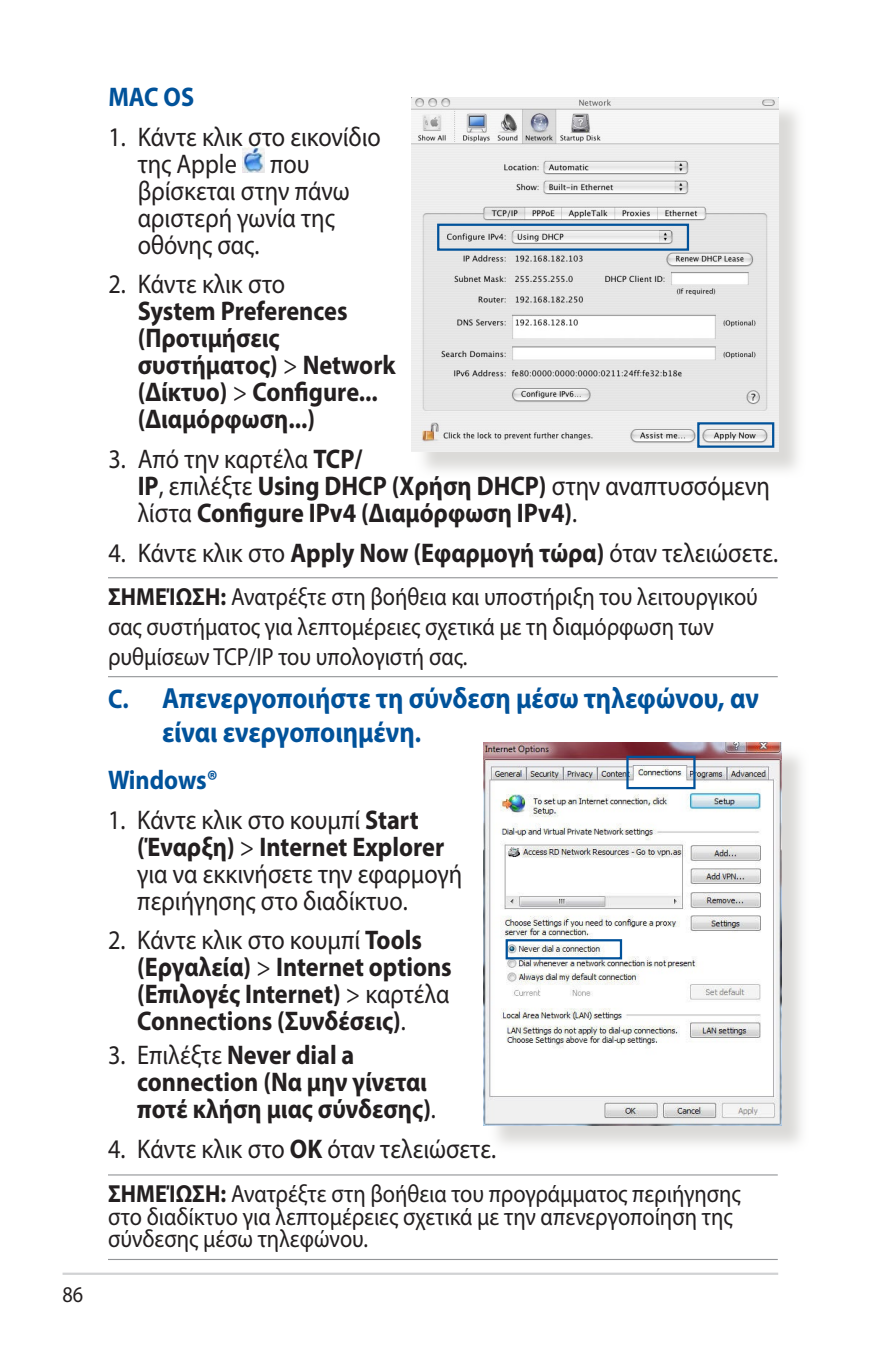
<style>
.page{position:relative;width:893px;height:1346px;background:#fff}
.page>*{position:absolute;margin:0;border:0;box-sizing:border-box;transform-origin:0 0}
.WL_Header_3{font:700 29.25px/33.8px "Myriad Pro";color:#01529a;scale:.9 1}
.WL_Body_Text_-_List{font:700 27px/27px "Myriad Pro";color:#231f20;scale:.9 1}
.WL_Body_Text_-_List-2{font:27px/27px "Myriad Pro";color:#231f20;scale:.9 1}
.WL_Header_3-2{font:700 27px "Myriad Pro";letter-spacing:-.005em;color:#01529a;scale:.9 1}
.WL_Message{font:24.75px/29.7px "Myriad Pro";color:#231f20;scale:.9 1}
.t1{font:22.5px "Myriad Pro";color:#231f20;scale:.9 1}
.s1{font-weight:400}
.s2{font-weight:700}
.s3{font-size:27px}
</style>
<div class="page">
<hr style="left:63px;top:1272px;width:715px;height:3px;background:#d1d2d4">
<img style="left:242px;top:147px;width:23px;height:26px">
<hr style="left:108px;top:577px;width:670px;height:1px;background:#939598">
<hr style="left:108px;top:676px;width:670px;height:1px;background:#939598">
<hr style="left:108px;top:1174px;width:670px;height:1px;background:#939598">
<hr style="left:108px;top:1259px;width:670px;height:1px;background:#939598">
<div style="left:415px;top:101px;width:391px;height:378px;background:#cfcecb;opacity:.75"></div>
<img style="left:412px;top:98px;width:366px;height:354px">
<div style="left:437px;top:224px;width:252px;height:27px;border:2px solid #01529a"></div>
<div style="left:697px;top:422px;width:77px;height:26px;border:2px solid #01529a"></div>
<div style="left:487px;top:746px;width:323px;height:407px;background:#cfcecb;opacity:.75"></div>
<img style="left:484px;top:742px;width:297px;height:383px">
<div style="left:506px;top:939px;width:116px;height:20px;border:2px solid #01529a"></div>
<div style="left:626px;top:756px;width:70px;height:33px;border:2px solid #01529a"></div>
<p class="t1" style="left:63px;top:1281px;width:25px">86</p>
<p class="WL_Header_3-2" style="left:108px;top:79px;width:97px">MAC OS</p>
<p class="WL_Body_Text_-_List-2" style="left:138px;top:123px;width:272px;text-indent:-29px">1. Κάντε κλικ στο εικονίδιο της Apple που βρίσκεται στην πάνω αριστερή γωνία της οθόνης σας.</p>
<p class="WL_Body_Text_-_List" style="left:138px;top:270px;width:288px;text-indent:-29px"><span class="s1">2. Κάντε κλικ στο<br></span>System Preferences (Προτιμήσεις συστήματος) <span class="s1">&gt;</span> Network (Δίκτυο) <span class="s1">&gt;</span> Configure... (Διαμόρφωση...)</p>
<p class="WL_Body_Text_-_List" style="left:138px;top:445px;width:704px;text-indent:-29px"><span class="s1">3. Από την καρτέλα</span> TCP/<br>IP<span class="s1">, επιλέξτε</span> Using DHCP (Χρήση DHCP) <span class="s1">στην αναπτυσσόμενη λίστα</span> Configure IPv4 (Διαμόρφωση IPv4)<span class="s1">.</span></p>
<p class="WL_Body_Text_-_List-2" style="left:108px;top:539px;width:746px">4. Κάντε κλικ στο <span class="s2">Apply Now (Εφαρμογή τώρα)</span> όταν τελειώσετε.</p>
<p class="WL_Message" style="left:108px;top:581px;width:724px"><span class="s2">ΣΗΜΕΊΩΣΗ:</span> Ανατρέξτε στη βοήθεια και υποστήριξη του λειτουργικού σας συστήματος για λεπτομέρειες σχετικά με τη διαμόρφωση των ρυθμίσεων TCP/IP του υπολογιστή σας.</p>
<p class="WL_Header_3" style="left:162px;top:680px;width:665px;text-indent:-54px"><span class="s3">C.</span> Απενεργοποιήστε τη σύνδεση μέσω τηλεφώνου, αν είναι ενεργοποιημένη<span class="s3">.</span></p>
<p class="WL_Header_3-2" style="left:108px;top:762px;width:124px">Windows®</p>
<p class="WL_Body_Text_-_List-2" style="left:137px;top:805px;width:363px;text-indent:-29px">1. Κάντε κλικ στο κουμπί <span class="s2">Start (Έναρξη)</span> &gt; <span class="s2">Internet Explorer </span>για να εκκινήσετε την εφαρμογή περιήγησης στο διαδίκτυο.</p>
<p class="WL_Body_Text_-_List" style="left:137px;top:926px;width:351px;text-indent:-29px"><span class="s1">2. Κάντε κλικ στο κουμπί</span> Tools (Εργαλεία) <span class="s1">&gt;</span> Internet options (Επιλογές Internet) <span class="s1">&gt; καρτέλα<br></span>Connections (Συνδέσεις)<span class="s1">.</span></p>
<p class="WL_Body_Text_-_List" style="left:137px;top:1040px;width:333px;text-indent:-29px"><span class="s1">3. Επιλέξτε</span> Never dial a connection (Να μην γίνεται ποτέ κλήση μιας σύνδεσης)<span class="s1">.</span></p>
<p class="WL_Body_Text_-_List-2" style="left:108px;top:1134px;width:433px">4. Κάντε κλικ στο <span class="s2">OK</span> όταν τελειώσετε.</p>
<p class="WL_Message" style="left:108px;top:1182px;width:705px;line-height:22.5px"><span class="s2">ΣΗΜΕΊΩΣΗ:</span> Ανατρέξτε στη βοήθεια του προγράμματος περιήγησης στο διαδίκτυο για λεπτομέρειες σχετικά με την απενεργοποίηση της σύνδεσης μέσω τηλεφώνου.</p>
</div>
